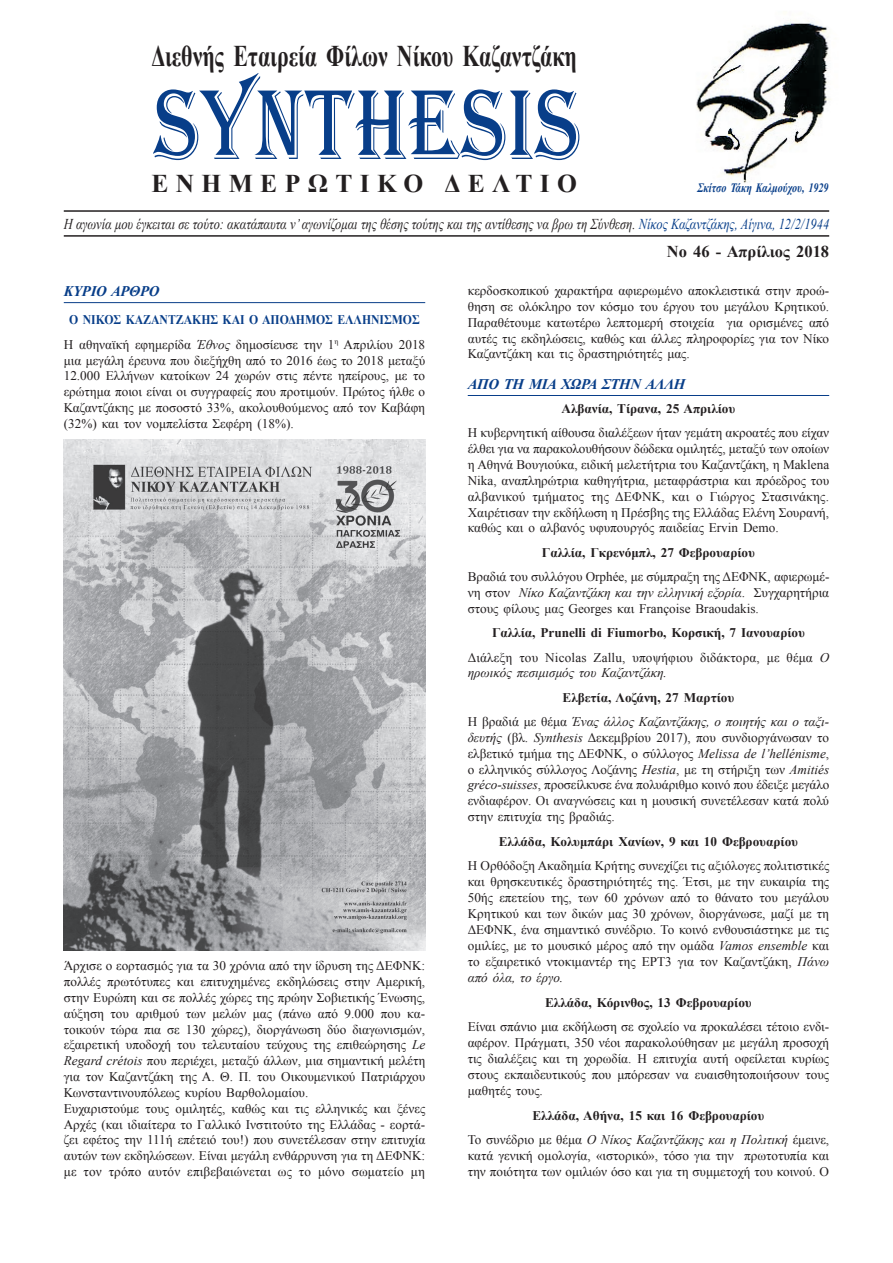
<style>
.page{position:relative;width:893px;height:1263px;background:#fff}
.page>*{position:absolute;margin:0;border:0;box-sizing:border-box;transform-origin:0 0}
.t1{font:700 30px "Times New Roman";color:#231f20;scale:.73 1}
.t2{font:700 25.5px "Times New Roman";letter-spacing:.29em;color:#231f20}
.t3{font:700 16.5px "Times New Roman";color:#231f20}
.t4{font:italic 15px "Times New Roman";color:#231f20;scale:.83 1}
.t5{font:italic 700 14.7px "Times New Roman";letter-spacing:-.02em;color:#083e89}
.t6{font:13.2px/15.9px "Times New Roman";color:#231f20;text-align:justify}
.t7{font:700 13.2px/24.5px "Times New Roman";color:#231f20;text-align:center}
.t8{font:italic 13.2px/24.3px "Times New Roman";color:#231f20;text-align:center}
.t9{font:700 13.2px "Times New Roman";color:#083e89;scale:.89 1}
.t10{font:italic 700 12.75px "Times New Roman";color:#083e89;scale:.79 1}
.s1{color:#083e89}
.s2{font-weight:700;color:#083e89}
.s3{font-style:italic}
.s4{font-weight:700}
.s5{font-weight:700;font-style:normal}
.s6{font-style:normal}
.s7{font-weight:400}
.s8{font-weight:400;font-style:italic}
</style>
<div class="page">
<img style="left:696px;top:20px;width:134px;height:163px">
<hr style="left:64px;top:210px;width:765px;height:2px;background:#231f20">
<hr style="left:64px;top:235px;width:765px;height:2px;background:#231f20">
<svg style="left:153px;top:73px;width:426px;height:87px"></svg>
<hr style="left:64px;top:302px;width:361px;height:1px;background:#083e89">
<img style="left:64px;top:439px;width:361px;height:511px">
<hr style="left:468px;top:395px;width:361px;height:1px;background:#083e89">
<h1 class="t1" style="left:151px;top:35px;width:584px">Διεθνής Εταιρεία Φίλων Νίκου Καζαντζάκη</h1>
<h2 class="t2" style="left:151px;top:166px;width:427px">ΕΝΗΜΕΡΩΤΙΚΟ ΔΕΛΤΙΟ</h2>
<p class="t10" style="left:697px;top:179px;width:168px">Σκίτσο Τάκη Καλμούχου, 1929</p>
<p class="t4" style="left:64px;top:213px;width:924px">Η αγωνία μου έγκειται σε τούτο: ακατάπαυτα ν’ αγωνίζομαι της θέσης τούτης και της αντίθεσης να βρω τη Σύνθεση. <span class="s1">Νίκος Καζαντζάκης, Αίγινα, 12/2/1944</span></p>
<p class="t5" style="left:64px;top:281px;width:97px">ΚΥΡΙΟ ΑΡΘΡΟ</p>
<p class="t9" style="left:69px;top:311px;width:103px">Ο Νίκος Καζαντ</p>
<p class="t9" style="left:176px;top:311px;width:20px">ζάκη</p>
<p class="t9" style="left:211px;top:311px;width:23px">ς και</p>
<p class="t9" style="left:249px;top:311px;width:46px">ο απόδημο</p>
<p class="t9" style="left:325px;top:311px;width:24px">ς ελληνισμό</p>
<p class="t6" style="left:64px;top:308px;width:363px;line-height:24.3px;text-indent:348px"><span class="s2">ς<br></span>Η αθηναϊκή εφημερίδα <span class="s3">Έθνος</span> δημοσίευσε την 1<sup>η</sup> Απριλίου 2018</p>
<p class="t6" style="left:64px;top:352px;width:363px">μια μεγάλη έρευνα που διεξήχθη από το 2016 έως το 2018 μεταξύ 12.000 Ελλήνων κατοίκων 24 χωρών στις πέντε ηπείρους, με το ερώτημα ποιοι είναι οι συγγραφείς που προτιμούν. Πρώτος ήλθε ο Καζαντζάκης με ποσοστό 33%, ακολουθούμενος από τον Καβάφη (32%) και τον νομπελίστα Σεφέρη (18%).</p>
<p class="t6" style="left:64px;top:957px;width:363px;text-align:left">Άρχισε ο εορτασμός για τα 30 χρόνια από την ίδρυση της ΔΕΦΝΚ: πολλές πρωτότυπες και επιτυχημένες εκδηλώσεις στην Αμερική, στην Ευρώπη και σε πολλές χώρες της πρώην Σοβιετικής Ένωσης, αύξηση του αριθμού των μελών μας (πάνω από 9.000 που κα&shy;τοικούν τώρα πια σε 130 χώρες), διοργάνωση δύο διαγωνισμών, εξαιρετική υποδοχή του τελευταίου τεύχους της επιθεώρησης <span class="s3">Le Regard crétois</span> που περιέχει, μεταξύ άλλων, μια σημαντική μελέτη για τον Καζαντζάκη της Α. Θ. Π. του Οικουμενικού Πατριάρχου Κωνσταντινουπόλεως κυρίου Βαρθολομαίου.<br>Ευχαριστούμε τους ομιλητές, καθώς και τις ελληνικές και ξένες Αρχές (και ιδιαίτερα το Γαλλικό Ινστιτούτο της Ελλάδας - εορτά&shy;ζει εφέτος την 111ή επέτειό του!) που συνετέλεσαν στην επιτυχία αυτών των εκδηλώσεων. Είναι μεγάλη ενθάρρυνση για τη ΔΕΦΝΚ: με τον τρόπο αυτόν επιβεβαιώνεται ως το μόνο σωματείο μη</p>
<p class="t3" style="left:667px;top:240px;width:164px">Νο 46 - Απρίλιος 2018</p>
<p class="t6" style="left:468px;top:282px;width:363px">κερδοσκοπικού χαρακτήρα αφιερωμένο αποκλειστικά στην προώ&shy;θηση σε ολόκληρο τον κόσμο του έργου του μεγάλου Κρητικού.<br>Παραθέτουμε κατωτέρω λεπτομερή στοιχεία για ορισμένες από αυτές τις εκδηλώσεις, καθώς και άλλες πληροφορίες για τον Νίκο Καζαντζάκη και τις δραστηριότητές μας.</p>
<p class="t5" style="left:468px;top:374px;width:219px">ΑΠΟ ΤΗ ΜΙΑ ΧΩΡΑ ΣΤΗΝ ΑΛΛΗ</p>
<p class="t7" style="left:561px;top:396px;width:175px">Αλβανία, Τίρανα, 25 Απριλίου</p>
<p class="t6" style="left:468px;top:425px;width:363px">Η κυβερνητική αίθουσα διαλέξεων ήταν γεμάτη ακροατές που είχαν έλθει για να παρακολουθήσουν δώδεκα ομιλητές, μεταξύ των οποίων η Αθηνά Βουγιούκα, ειδική μελετήτρια του Καζαντζάκη, η Maklena Nika, αναπληρώτρια καθηγήτρια, μεταφράστρια και πρόεδρος του αλβανικού τμήματος της ΔΕΦΝΚ, και ο Γιώργος Στασινάκης.<br>Χαιρέτισαν την εκδήλωση η Πρέσβης της Ελλάδας Ελένη Σουρανή, καθώς και ο αλβανός υφυπουργός παιδείας Ervin Demo.</p>
<p class="t7" style="left:542px;top:540px;width:214px">Γαλλία, Γκρενόμπλ, 27 Φεβρουαρίου</p>
<p class="t6" style="left:468px;top:569px;width:363px">Βραδιά του συλλόγου Orphée, με σύμπραξη της ΔΕΦΝΚ, αφιερωμέ&shy;νη στον <span class="s3">Νίκο Καζαντζάκη και την ελληνική εξορία</span>. Συγχαρητήρια στους φίλους μας Georges και Françoise Braoudakis.</p>
<p class="t6" style="left:468px;top:620px;width:363px;line-height:24.3px;text-align:center"><span class="s4">Γαλλία, Prunelli di Fiumorbo, Κορσική, 7 Ιανουαρίου<br></span>Διάλεξη του Nicolas Zallu, υποψήφιου διδάκτορα, με θέμα <span class="s3">Ο</span></p>
<p class="t8" style="left:468px;top:660px;width:201px">ηρωικός πεσιμισμός του Καζαντζάκη.</p>
<p class="t8" style="left:468px;top:685px;width:363px"><span class="s5">Ελβετία, Λοζάνη, 27 Μαρτίου<br></span><span class="s6">Η βραδιά με θέμα</span> Ένας άλλος Καζαντζάκης, ο ποιητής και ο ταξι-</p>
<p class="t6" style="left:468px;top:729px;width:363px"><span class="s3">δευτής</span> (βλ. <span class="s3">Synthesis</span> Δεκεμβρίου 2017), που συνδιοργάνωσαν το ελβετικό τμήμα της ΔΕΦΝΚ, ο σύλλογος <span class="s3">Melissa de l’hellénisme</span>, ο ελληνικός σύλλογος Λοζάνης <span class="s3">Hestia</span>, με τη στήριξη των <span class="s3">Amitiés gréco-suisses</span>, προσείλκυσε ένα πολυάριθμο κοινό που έδειξε μεγάλο ενδιαφέρον. Οι αναγνώσεις και η μουσική συνετέλεσαν κατά πολύ στην επιτυχία της βραδιάς.</p>
<p class="t7" style="left:499px;top:829px;width:301px">Ελλάδα, Κολυμπάρι Χανίων, 9 και 10 Φεβρουαρίου</p>
<p class="t6" style="left:468px;top:857px;width:363px">Η Ορθόδοξη Ακαδημία Κρήτης συνεχίζει τις αξιόλογες πολιτιστικές και θρησκευτικές δραστηριότητές της. Έτσι, με την ευκαιρία της 50ής επετείου της, των 60 χρόνων από το θάνατο του μεγάλου Κρητικού και των δικών μας 30 χρόνων, διοργάνωσε, μαζί με τη ΔΕΦΝΚ, ένα σημαντικό συνέδριο. Το κοινό ενθουσιάστηκε με τις ομιλίες, με το μουσικό μέρος από την ομάδα <span class="s3">Vamos ensemble</span> και το εξαιρετικό ντοκιμαντέρ της ΕΡΤ3 για τον Καζαντζάκη, <span class="s3">Πάνω από όλα, το έργο.</span></p>
<p class="t7" style="left:545px;top:989px;width:208px">Ελλάδα, Κόρινθος, 13 Φεβρουαρίου</p>
<p class="t6" style="left:468px;top:1018px;width:363px">Είναι σπάνιο μια εκδήλωση σε σχολείο να προκαλέσει τέτοιο ενδι&shy;αφέρον. Πράγματι, 350 νέοι παρακολούθησαν με μεγάλη προσοχή τις διαλέξεις και τη χορωδία. Η επιτυχία αυτή οφείλεται κυρίως στους εκπαιδευτικούς που μπόρεσαν να ευαισθητοποιήσουν τους μαθητές τους.</p>
<p class="t7" style="left:468px;top:1102px;width:363px">Ελλάδα, Αθήνα, 15 και 16 Φεβρουαρίου<br><span class="s7">Το συνέδριο με θέμα</span> <span class="s8">Ο Νίκος Καζαντζάκης και η Πολιτική</span> <span class="s7">έμεινε,</span></p>
<p class="t6" style="left:468px;top:1147px;width:363px">κατά γενική ομολογία, «ιστορικό», τόσο για την πρωτοτυπία και την ποιότητα των ομιλιών όσο και για τη συμμετοχή του κοινού. Ο</p>
</div>
